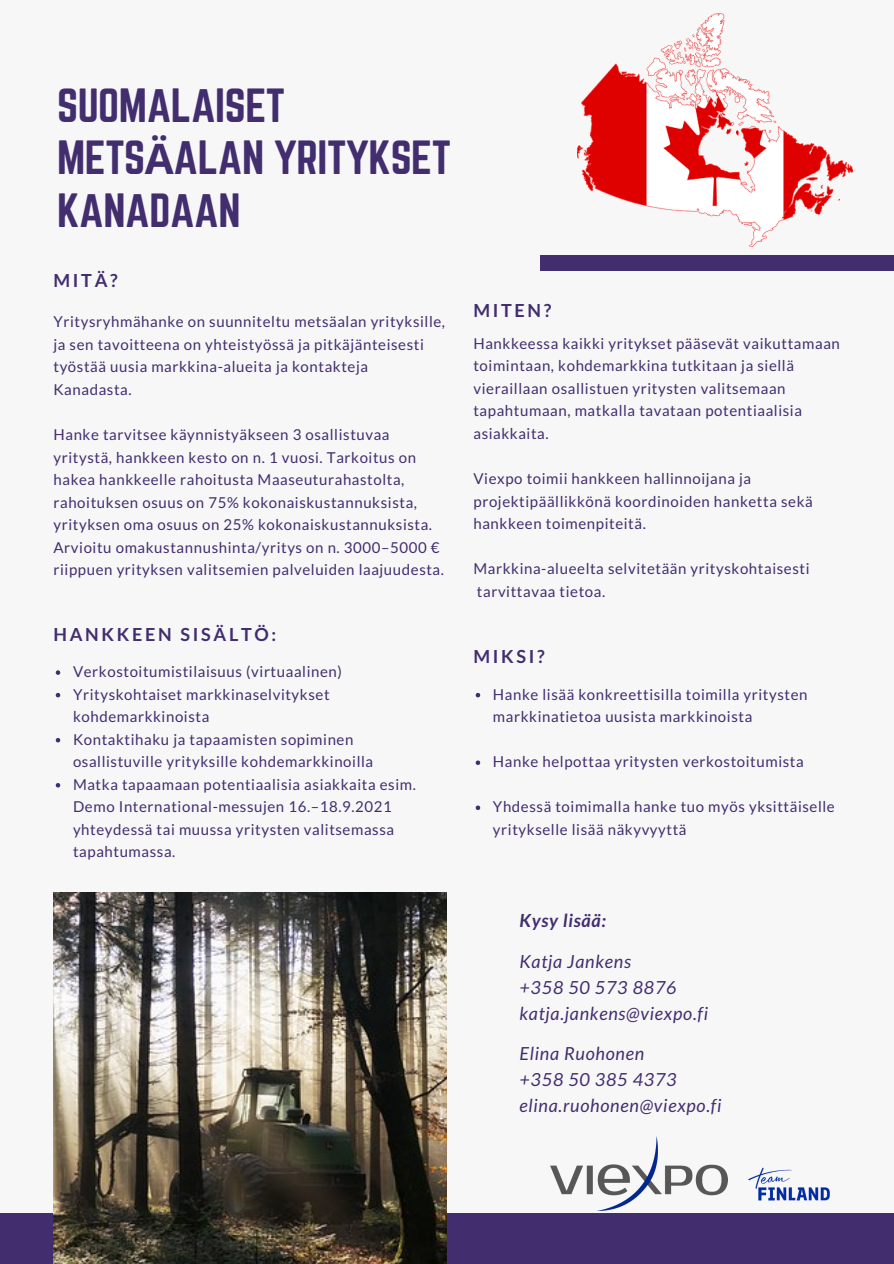
<style>
.page{position:relative;width:894px;height:1264px;background:#fff}
.page>*{position:absolute;margin:0;border:0;box-sizing:border-box;transform-origin:0 0}
.t1{font:42px/52.9px "Norwester";letter-spacing:-.01em;color:#422d6f}
.t2{font:italic 18px/26px "Lato";letter-spacing:.04em;color:#422d6f}
.t3{font:700 18px "Lato";letter-spacing:.15em;color:#422d6f}
.t4{font:italic 700 18px "Lato";letter-spacing:.04em;color:#422d6f}
.t5{font:15px/22.5px "Lato";letter-spacing:.04em;color:#422d6f}
.s1{font-family:"Noto Sans";font-weight:700}
</style>
<div class="page">
<div style="left:0;top:0;width:893px;height:1263px;background:#f7f7f7"></div>
<div style="left:0;top:1213px;width:893px;height:50px;background:#422d6f"></div>
<div style="left:539px;top:256px;width:354px;height:14px;background:#422d6f"></div>
<img style="left:53px;top:892px;width:393px;height:371px">
<img style="left:577px;top:14px;width:275px;height:233px">
<img style="left:550px;top:1136px;width:176px;height:74px">
<img style="left:748px;top:1167px;width:82px;height:34px">
<svg style="left:56px;top:670px;width:4px;height:5px"></svg>
<svg style="left:56px;top:693px;width:4px;height:4px"></svg>
<svg style="left:56px;top:738px;width:4px;height:4px"></svg>
<svg style="left:56px;top:783px;width:4px;height:4px"></svg>
<svg style="left:475px;top:693px;width:5px;height:4px"></svg>
<svg style="left:475px;top:760px;width:5px;height:5px"></svg>
<svg style="left:475px;top:805px;width:5px;height:5px"></svg>
<h1 class="t1" style="left:57px;top:80px;width:395px">SUOMALAISET<br>METS<span class="s1">Ä</span>ALAN YRITYKSET<br>KANADAAN</h1>
<p class="t3" style="left:53px;top:269px;width:66px">MITÄ?</p>
<p class="t5" style="left:53px;top:310px;width:393px">Yritysryhmähanke on suunniteltu metsäalan yrityksille, ja sen tavoitteena on yhteistyössä ja pitkäjänteisesti työstää uusia markkina-alueita ja kontakteja Kanadasta.</p>
<p class="t5" style="left:53px;top:423px;width:392px">Hanke tarvitsee käynnistyäkseen 3 osallistuvaa yritystä, hankkeen kesto on n. 1 vuosi. Tarkoitus on hakea hankkeelle rahoitusta Maaseuturahastolta, rahoituksen osuus on 75% kokonaiskustannuksista, yrityksen oma osuus on 25% kokonaiskustannuksista.<br>Arvioitu omakustannushinta/yritys on n. 3000–5000 € riippuen yrityksen valitsemien palveluiden laajuudesta.</p>
<p class="t3" style="left:53px;top:623px;width:224px">HANKKEEN SISÄLTÖ:</p>
<p class="t5" style="left:73px;top:660px;width:344px">Verkostoitumistilaisuus (virtuaalinen)<br>Yrityskohtaiset markkinaselvitykset kohdemarkkinoista<br>Kontaktihaku ja tapaamisten sopiminen osallistuville yrityksille kohdemarkkinoilla Matka tapaamaan potentiaalisia asiakkaita esim.<br>Demo International-messujen 16.–18.9.2021 yhteydessä tai muussa yritysten valitsemassa tapahtumassa.</p>
<p class="t3" style="left:473px;top:299px;width:79px">MITEN?</p>
<p class="t5" style="left:473px;top:332px;width:368px">Hankkeessa kaikki yritykset pääsevät vaikuttamaan toimintaan, kohdemarkkina tutkitaan ja siellä vieraillaan osallistuen yritysten valitsemaan tapahtumaan, matkalla tavataan potentiaalisia asiakkaita.</p>
<p class="t5" style="left:473px;top:467px;width:341px">Viexpo toimii hankkeen hallinnoijana ja projektipäällikkönä koordinoiden hanketta sekä hankkeen toimenpiteitä.</p>
<p class="t5" style="left:473px;top:557px;width:337px">Markkina-alueelta selvitetään yrityskohtaisesti tarvittavaa tietoa.</p>
<p class="t3" style="left:473px;top:645px;width:73px">MIKSI?</p>
<p class="t5" style="left:493px;top:682px;width:316px">Hanke lisää konkreettisilla toimilla yritysten markkinatietoa uusista markkinoista</p>
<p class="t5" style="left:493px;top:750px;width:312px">Hanke helpottaa yritysten verkostoitumista</p>
<p class="t5" style="left:493px;top:795px;width:343px">Yhdessä toimimalla hanke tuo myös yksittäiselle yritykselle lisää näkyvyyttä</p>
<p class="t4" style="left:519px;top:909px;width:88px">Kysy lisää:</p>
<p class="t2" style="left:519px;top:948px;width:190px">Katja Jankens<br>+358 50 573 8876 katja.jankens@viexpo.fi</p>
<p class="t2" style="left:519px;top:1040px;width:203px">Elina Ruohonen<br>+358 50 385 4373 elina.ruohonen@viexpo.fi</p>
</div>
